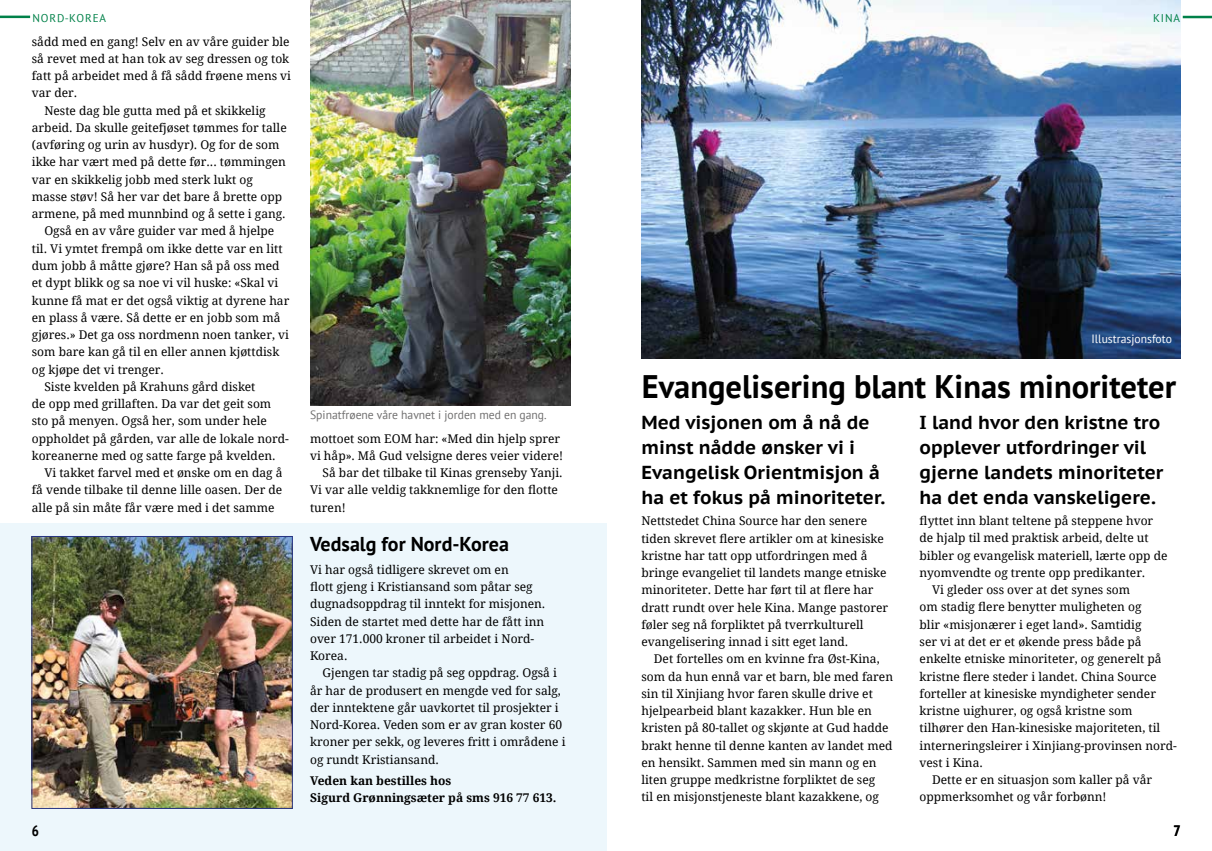
<style>
.page{position:relative;width:1212px;height:851px;background:#fff}
.page>*{position:absolute;margin:0;border:0;box-sizing:border-box;transform-origin:0 0}
.t1{font:700 32.5px "PT Sans";color:#000}
.t2{font:700 20px "PT Sans";color:#000}
.t3{font:700 18.75px/25px "PT Sans Caption";color:#000}
.t4{font:700 condensed 15px "PT Sans";color:#000}
.t5{font:12px/17.2px "Droid Serif";color:#000}
.t6{font:700 12px/17.2px "Droid Serif";color:#000}
.t7{font:12px "PT Sans";color:#706f6f}
.t8{font:12px "PT Sans";color:#fff}
.t9{font:11.25px "PT Sans";letter-spacing:.08em;color:#008149}
</style>
<div class="page">
<div style="left:0;top:524px;width:606px;height:326px;background:#edf7fc"></div>
<img style="left:310px;top:0;width:260px;height:405px">
<img style="left:641px;top:0;width:539px;height:358px">
<img style="left:34px;top:538px;width:257px;height:268px">
<div style="left:32px;top:536px;width:261px;height:272px;border:1px solid #283583"></div>
<hr style="left:1183px;top:16px;width:29px;height:2px;background:#008149">
<hr style="left:0;top:16px;width:30px;height:2px;background:#008149">
<p class="t9" style="left:32px;top:11px;width:75px">NORD-KOREA</p>
<p class="t9" style="left:1153px;top:11px;width:28px">KINA</p>
<p class="t5" style="left:32px;top:32px;width:259px">sådd med en gang! Selv en av våre guider ble</p>
<p class="t5" style="left:32px;top:50px;width:259px">så revet med at han tok av seg dressen og tok</p>
<p class="t5" style="left:32px;top:67px;width:261px">fatt på arbeidet med å få sådd frøene mens vi</p>
<p class="t5" style="left:32px;top:84px;width:47px">var der.</p>
<p class="t5" style="left:44px;top:101px;width:223px">Neste dag ble gutta med på et skikkelig</p>
<p class="t5" style="left:32px;top:119px;width:256px">arbeid. Da skulle geitefjøset tømmes for talle</p>
<p class="t5" style="left:32px;top:136px;width:249px">(avføring og urin av husdyr). Og for de som</p>
<p class="t5" style="left:32px;top:153px;width:256px">ikke har vært med på dette før... tømmingen</p>
<p class="t5" style="left:32px;top:170px;width:222px">var en skikkelig jobb med sterk lukt og</p>
<p class="t5" style="left:32px;top:188px;width:252px">masse støv! Så her var det bare å brette opp</p>
<p class="t5" style="left:32px;top:205px;width:255px">armene, på med munnbind og å sette i gang.</p>
<p class="t5" style="left:44px;top:222px;width:231px">Også en av våre guider var med å hjelpe</p>
<p class="t5" style="left:32px;top:239px;width:252px">til. Vi ymtet frempå om ikke dette var en litt</p>
<p class="t5" style="left:32px;top:257px;width:249px">dum jobb å måtte gjøre? Han så på oss med</p>
<p class="t5" style="left:32px;top:274px;width:248px">et dypt blikk og sa noe vi vil huske: «Skal vi</p>
<p class="t5" style="left:32px;top:291px;width:259px">kunne få mat er det også viktig at dyrene har</p>
<p class="t5" style="left:32px;top:308px;width:250px">en plass å være. Så dette er en jobb som må</p>
<p class="t5" style="left:32px;top:326px;width:259px">gjøres.» Det ga oss nordmenn noen tanker, vi</p>
<p class="t5" style="left:32px;top:343px;width:249px">som bare kan gå til en eller annen kjøttdisk</p>
<p class="t5" style="left:32px;top:360px;width:133px">og kjøpe det vi trenger.</p>
<p class="t5" style="left:44px;top:377px;width:213px">Siste kvelden på Krahuns gård disket</p>
<p class="t5" style="left:32px;top:395px;width:241px">de opp med grillaften. Da var det geit som</p>
<p class="t5" style="left:32px;top:412px;width:237px">sto på menyen. Også her, som under hele</p>
<p class="t5" style="left:32px;top:429px;width:259px">oppholdet på gården, var alle de lokale nord-</p>
<p class="t5" style="left:32px;top:446px;width:245px">koreanerne med og satte farge på kvelden.</p>
<p class="t5" style="left:44px;top:464px;width:240px">Vi takket farvel med et ønske om en dag å</p>
<p class="t5" style="left:32px;top:481px;width:252px">få vende tilbake til denne lille oasen. Der de</p>
<p class="t5" style="left:32px;top:498px;width:244px">alle på sin måte får være med i det samme</p>
<p class="t4" style="left:32px;top:820px;width:9px">6</p>
<p class="t7" style="left:310px;top:407px;width:238px">Spinatfrøene våre havnet i jorden med en gang.</p>
<p class="t5" style="left:310px;top:429px;width:252px">mottoet som EOM har: «Med din hjelp sprer</p>
<p class="t5" style="left:310px;top:446px;width:255px">vi håp». Må Gud velsigne deres veier videre!</p>
<p class="t5" style="left:323px;top:464px;width:242px">Så bar det tilbake til Kinas grenseby Yanji.</p>
<p class="t5" style="left:310px;top:481px;width:249px">Vi var alle veldig takknemlige for den flotte</p>
<p class="t5" style="left:310px;top:498px;width:37px">turen!</p>
<h2 class="t2" style="left:310px;top:531px;width:200px">Vedsalg for Nord-Korea</h2>
<p class="t5" style="left:310px;top:560px;width:237px">Vi har også tidligere skrevet om en<br>flott gjeng i Kristiansand som påtar seg dugnadsoppdrag til inntekt for misjonen.<br>Siden de startet med dette har de fått inn over 171.000 kroner til arbeidet i Nord-Korea.</p>
<p class="t5" style="left:310px;top:664px;width:257px;text-indent:12px">Gjengen tar stadig på seg oppdrag. Også i år har de produsert en mengde ved for salg, der inntektene går uavkortet til prosjekter i Nord-Korea. Veden som er av gran koster 60 kroner per sekk, og leveres fritt i områdene i og rundt Kristiansand.</p>
<p class="t6" style="left:310px;top:772px;width:248px">Veden kan bestilles hos<br>Sigurd Grønningsæter på sms 916 77 613.</p>
<p class="t8" style="left:1091px;top:331px;width:82px">Illustrasjonsfoto</p>
<h1 class="t1" style="left:642px;top:365px;width:536px">Evangelisering blant Kinas minoriteter</h1>
<h3 class="t3" style="left:641px;top:410px;width:245px">Med visjonen om å nå de minst nådde ønsker vi i<br>Evangelisk Orientmisjon å ha et fokus på minoriteter.</h3>
<h3 class="t3" style="left:919px;top:410px;width:245px">I land hvor den kristne tro opplever utfordringer vil gjerne landets minoriteter ha det enda vanskeligere.</h3>
<p class="t5" style="left:641px;top:512px;width:248px">Nettstedet China Source har den senere tiden skrevet flere artikler om at kinesiske kristne har tatt opp utfordringen med å bringe evangeliet til landets mange etniske minoriteter. Dette har ført til at flere har dratt rundt over hele Kina. Mange pastorer føler seg nå forpliktet på tverrkulturell evangelisering innad i sitt eget land.</p>
<p class="t5" style="left:641px;top:650px;width:253px;text-indent:12px">Det fortelles om en kvinne fra Øst-Kina, som da hun ennå var et barn, ble med faren sin til Xinjiang hvor faren skulle drive et hjelpearbeid blant kazakker. Hun ble en kristen på 80-tallet og skjønte at Gud hadde brakt henne til denne kanten av landet med en hensikt. Sammen med sin mann og en liten gruppe medkristne forpliktet de seg<br>til en misjonstjeneste blant kazakkene, og</p>
<p class="t5" style="left:919px;top:512px;width:235px">flyttet inn blant teltene på steppene hvor</p>
<p class="t5" style="left:919px;top:529px;width:231px">de hjalp til med praktisk arbeid, delte ut</p>
<p class="t5" style="left:919px;top:546px;width:249px">bibler og evangelisk materiell, lærte opp de</p>
<p class="t5" style="left:919px;top:563px;width:227px">nyomvendte og trente opp predikanter.</p>
<p class="t5" style="left:932px;top:581px;width:199px">Vi gleder oss over at det synes som</p>
<p class="t5" style="left:919px;top:598px;width:223px">om stadig flere benytter muligheten og</p>
<p class="t5" style="left:919px;top:615px;width:223px">blir «misjonærer i eget land». Samtidig</p>
<p class="t5" style="left:919px;top:632px;width:224px">ser vi at det er et økende press både på</p>
<p class="t5" style="left:919px;top:650px;width:243px">enkelte etniske minoriteter, og generelt på</p>
<p class="t5" style="left:919px;top:667px;width:238px">kristne flere steder i landet. China Source</p>
<p class="t5" style="left:919px;top:684px;width:238px">forteller at kinesiske myndigheter sender</p>
<p class="t5" style="left:919px;top:701px;width:214px">kristne uighurer, og også kristne som</p>
<p class="t5" style="left:919px;top:719px;width:242px">tilhører den Han-kinesiske majoriteten, til</p>
<p class="t5" style="left:919px;top:736px;width:259px">interneringsleirer i Xinjiang-provinsen nord-</p>
<p class="t5" style="left:919px;top:753px;width:65px">vest i Kina.</p>
<p class="t5" style="left:932px;top:770px;width:222px">Dette er en situasjon som kaller på vår</p>
<p class="t5" style="left:919px;top:788px;width:188px">oppmerksomhet og vår forbønn!</p>
<p class="t4" style="left:1173px;top:820px;width:9px">7</p>
</div>
